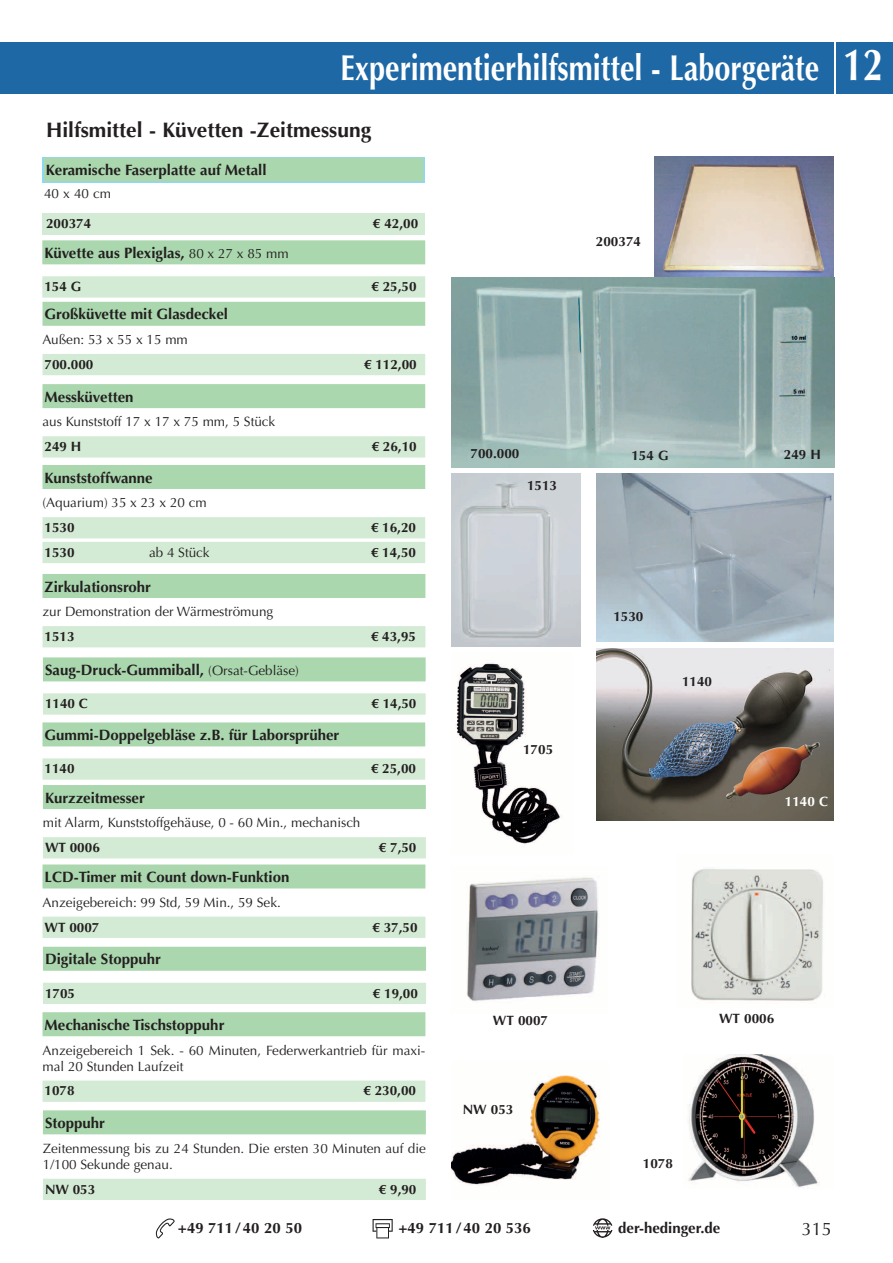
<style>
.page{position:relative;width:893px;height:1263px;background:#fff}
.page>*{position:absolute;margin:0;border:0;box-sizing:border-box;transform-origin:0 0}
.t1{font:700 36px "Optima LT Std";color:#fff;scale:.8 1}
.t2{font:700 21px "Optima LT Std";color:#231f20}
.t3{font:18px "Optima LT Std";color:#231f20}
.t4{font:700 15px "Optima LT Std";color:#231f20}
.t5{font:13.5px/16.2px "Optima LT Std";color:#231f20}
.t6{font:700 13.5px "Optima LT Std";color:#231f20}
.t7{font:700 13.5px "Optima LT Std";color:#fff}
.s1{font-size:45px}
.s2{font-weight:400;font-size:13.5px}
</style>
<div class="page">
<div style="left:0;top:43px;width:833px;height:51px;background:#1e68a6"></div>
<div style="left:837px;top:43px;width:56px;height:51px;background:#1e68a6"></div>
<svg style="left:593px;top:1218px;width:19px;height:20px"></svg>
<svg style="left:373px;top:1219px;width:20px;height:19px"></svg>
<svg style="left:155px;top:1218px;width:20px;height:21px"></svg>
<img style="left:654px;top:157px;width:180px;height:121px">
<div style="left:43px;top:657px;width:383px;height:24px;background:#aad7ae"></div>
<div style="left:43px;top:693px;width:383px;height:22px;background:#d3ead4"></div>
<div style="left:43px;top:722px;width:382px;height:24px;background:#aad7ae"></div>
<div style="left:43px;top:758px;width:382px;height:22px;background:#d3ead4"></div>
<img style="left:597px;top:473px;width:237px;height:168px">
<img style="left:597px;top:648px;width:237px;height:173px">
<img style="left:726px;top:742px;width:94px;height:57px">
<div style="left:43px;top:574px;width:382px;height:24px;background:#aad7ae"></div>
<div style="left:43px;top:626px;width:382px;height:21px;background:#d3ead4"></div>
<img style="left:451px;top:473px;width:129px;height:173px">
<svg style="left:42px;top:157px;width:383px;height:26px"></svg>
<div style="left:44px;top:158px;width:379px;height:24px;background:#aad7ae"></div>
<div style="left:43px;top:213px;width:382px;height:21px;background:#d3ead4"></div>
<img style="left:451px;top:278px;width:383px;height:189px">
<div style="left:43px;top:302px;width:382px;height:24px;background:#aad7ae"></div>
<div style="left:43px;top:354px;width:382px;height:21px;background:#d3ead4"></div>
<div style="left:42px;top:240px;width:383px;height:24px;background:#aad7ae"></div>
<div style="left:42px;top:276px;width:383px;height:22px;background:#d3ead4"></div>
<div style="left:43px;top:384px;width:382px;height:24px;background:#aad7ae"></div>
<div style="left:43px;top:436px;width:382px;height:21px;background:#d3ead4"></div>
<div style="left:43px;top:1012px;width:382px;height:24px;background:#aad7ae"></div>
<div style="left:43px;top:1080px;width:382px;height:22px;background:#d3ead4"></div>
<img style="left:688px;top:1054px;width:132px;height:135px">
<div style="left:43px;top:1110px;width:383px;height:24px;background:#aad7ae"></div>
<div style="left:43px;top:1179px;width:383px;height:21px;background:#d3ead4"></div>
<img style="left:451px;top:1075px;width:149px;height:111px">
<div style="left:43px;top:785px;width:383px;height:24px;background:#aad7ae"></div>
<div style="left:43px;top:837px;width:383px;height:21px;background:#d3ead4"></div>
<img style="left:691px;top:868px;width:133px;height:133px">
<div style="left:43px;top:864px;width:382px;height:24px;background:#aad7ae"></div>
<div style="left:43px;top:917px;width:382px;height:21px;background:#d3ead4"></div>
<img style="left:466px;top:877px;width:133px;height:125px">
<img style="left:456px;top:663px;width:106px;height:182px">
<div style="left:43px;top:947px;width:383px;height:24px;background:#aad7ae"></div>
<div style="left:43px;top:983px;width:383px;height:21px;background:#d3ead4"></div>
<div style="left:43px;top:465px;width:382px;height:24px;background:#aad7ae"></div>
<div style="left:43px;top:517px;width:382px;height:21px;background:#d3ead4"></div>
<div style="left:43px;top:542px;width:382px;height:21px;background:#d3ead4"></div>
<h1 class="t1" style="left:340px;top:47px;width:680px">Experimentierhilfsmittel - Laborgeräte <span class="s1">12</span></h1>
<h2 class="t2" style="left:46px;top:118px;width:327px">Hilfsmittel - Küvetten -Zeitmessung</h2>
<p class="t4" style="left:46px;top:161px;width:222px">Keramische Faserplatte auf Metall</p>
<p class="t6" style="left:46px;top:216px;width:47px">200374</p>
<p class="t6" style="left:373px;top:216px;width:47px">€ 42,00</p>
<p class="t5" style="left:44px;top:186px;width:69px">40 x 40 cm</p>
<p class="t4" style="left:44px;top:244px;width:246px">Küvette aus Plexiglas, <span class="s2">80 x 27 x 85 mm</span></p>
<p class="t6" style="left:44px;top:279px;width:38px">154 G</p>
<p class="t6" style="left:371px;top:279px;width:47px">€ 25,50</p>
<p class="t4" style="left:45px;top:306px;width:185px">Großküvette mit Glasdeckel</p>
<p class="t5" style="left:43px;top:332px;width:147px">Außen: 53 x 55 x 15 mm</p>
<p class="t6" style="left:45px;top:356px;width:50px">700.000</p>
<p class="t6" style="left:364px;top:356px;width:54px">€ 112,00</p>
<p class="t4" style="left:45px;top:388px;width:90px">Messküvetten</p>
<p class="t5" style="left:43px;top:414px;width:234px">aus Kunststoff 17 x 17 x 75 mm, 5 Stück</p>
<p class="t6" style="left:45px;top:439px;width:38px">249 H</p>
<p class="t6" style="left:372px;top:439px;width:47px">€ 26,10</p>
<p class="t4" style="left:45px;top:469px;width:110px">Kunststoffwanne</p>
<p class="t5" style="left:43px;top:495px;width:166px">(Aquarium) 35 x 23 x 20 cm</p>
<p class="t6" style="left:45px;top:520px;width:32px">1530</p>
<p class="t6" style="left:371px;top:520px;width:47px">€ 16,20</p>
<p class="t6" style="left:45px;top:544px;width:32px">1530</p>
<p class="t5" style="left:149px;top:544px;width:62px">ab 4 Stück</p>
<p class="t6" style="left:371px;top:544px;width:47px">€ 14,50</p>
<p class="t4" style="left:45px;top:578px;width:108px">Zirkulationsrohr</p>
<p class="t5" style="left:43px;top:604px;width:232px">zur Demonstration der Wärmeströmung</p>
<p class="t6" style="left:45px;top:629px;width:32px">1513</p>
<p class="t6" style="left:371px;top:629px;width:47px">€ 43,95</p>
<p class="t4" style="left:45px;top:661px;width:255px">Saug-Druck-Gummiball, <span class="s2">(Orsat-Gebläse)</span></p>
<p class="t6" style="left:45px;top:696px;width:44px">1140 C</p>
<p class="t6" style="left:371px;top:696px;width:47px">€ 14,50</p>
<p class="t4" style="left:45px;top:726px;width:296px">Gummi-Doppelgebläse z.B. für Laborsprüher</p>
<p class="t6" style="left:45px;top:761px;width:32px">1140</p>
<p class="t6" style="left:371px;top:761px;width:47px">€ 25,00</p>
<p class="t4" style="left:45px;top:789px;width:101px">Kurzzeitmesser</p>
<p class="t5" style="left:43px;top:815px;width:319px">mit Alarm, Kunststoffgehäuse, 0 - 60 Min., mechanisch</p>
<p class="t6" style="left:45px;top:840px;width:56px">WT 0006</p>
<p class="t6" style="left:379px;top:840px;width:39px">€ 7,50</p>
<p class="t4" style="left:45px;top:868px;width:246px">LCD-Timer mit Count down-Funktion</p>
<p class="t5" style="left:43px;top:894px;width:240px">Anzeigebereich: 99 Std, 59 Min., 59 Sek.</p>
<p class="t6" style="left:45px;top:919px;width:56px">WT 0007</p>
<p class="t6" style="left:372px;top:919px;width:47px">€ 37,50</p>
<p class="t4" style="left:45px;top:950px;width:117px">Digitale Stoppuhr</p>
<p class="t6" style="left:45px;top:985px;width:32px">1705</p>
<p class="t6" style="left:373px;top:985px;width:47px">€ 19,00</p>
<p class="t4" style="left:45px;top:1016px;width:181px">Mechanische Tischstoppuhr</p>
<p class="t5" style="left:43px;top:1042px;width:384px">Anzeigebereich 1 Sek. - 60 Minuten, Federwerkantrieb für maxi&shy;mal 20 Stunden Laufzeit</p>
<p class="t6" style="left:45px;top:1083px;width:32px">1078</p>
<p class="t6" style="left:363px;top:1083px;width:54px">€ 230,00</p>
<p class="t4" style="left:45px;top:1114px;width:62px">Stoppuhr</p>
<p class="t5" style="left:43px;top:1140px;width:384px">Zeitenmessung bis zu 24 Stunden. Die ersten 30 Minuten auf die<br>1/100 Sekunde genau.</p>
<p class="t6" style="left:45px;top:1181px;width:52px">NW 053</p>
<p class="t6" style="left:379px;top:1181px;width:39px">€ 9,90</p>
<p class="t6" style="left:596px;top:233px;width:47px">200374</p>
<p class="t6" style="left:471px;top:446px;width:50px">700.000</p>
<p class="t6" style="left:631px;top:447px;width:39px">154 G</p>
<p class="t6" style="left:784px;top:447px;width:39px">249 H</p>
<p class="t6" style="left:527px;top:477px;width:32px">1513</p>
<p class="t6" style="left:523px;top:742px;width:32px">1705</p>
<p class="t6" style="left:613px;top:608px;width:32px">1530</p>
<p class="t6" style="left:682px;top:673px;width:32px">1140</p>
<p class="t7" style="left:785px;top:793px;width:45px">1140 C</p>
<p class="t6" style="left:493px;top:1012px;width:57px">WT 0007</p>
<p class="t6" style="left:719px;top:1011px;width:57px">WT 0006</p>
<p class="t6" style="left:463px;top:1101px;width:52px">NW 053</p>
<p class="t6" style="left:643px;top:1156px;width:32px">1078</p>
<p class="t4" style="left:178px;top:1219px;width:126px">+49 711/40 20 50</p>
<p class="t4" style="left:398px;top:1219px;width:134px">+49 711/40 20 536</p>
<p class="t4" style="left:618px;top:1219px;width:104px">der-hedinger.de</p>
<h3 class="t3" style="left:802px;top:1218px;width:32px">315</h3>
</div>
